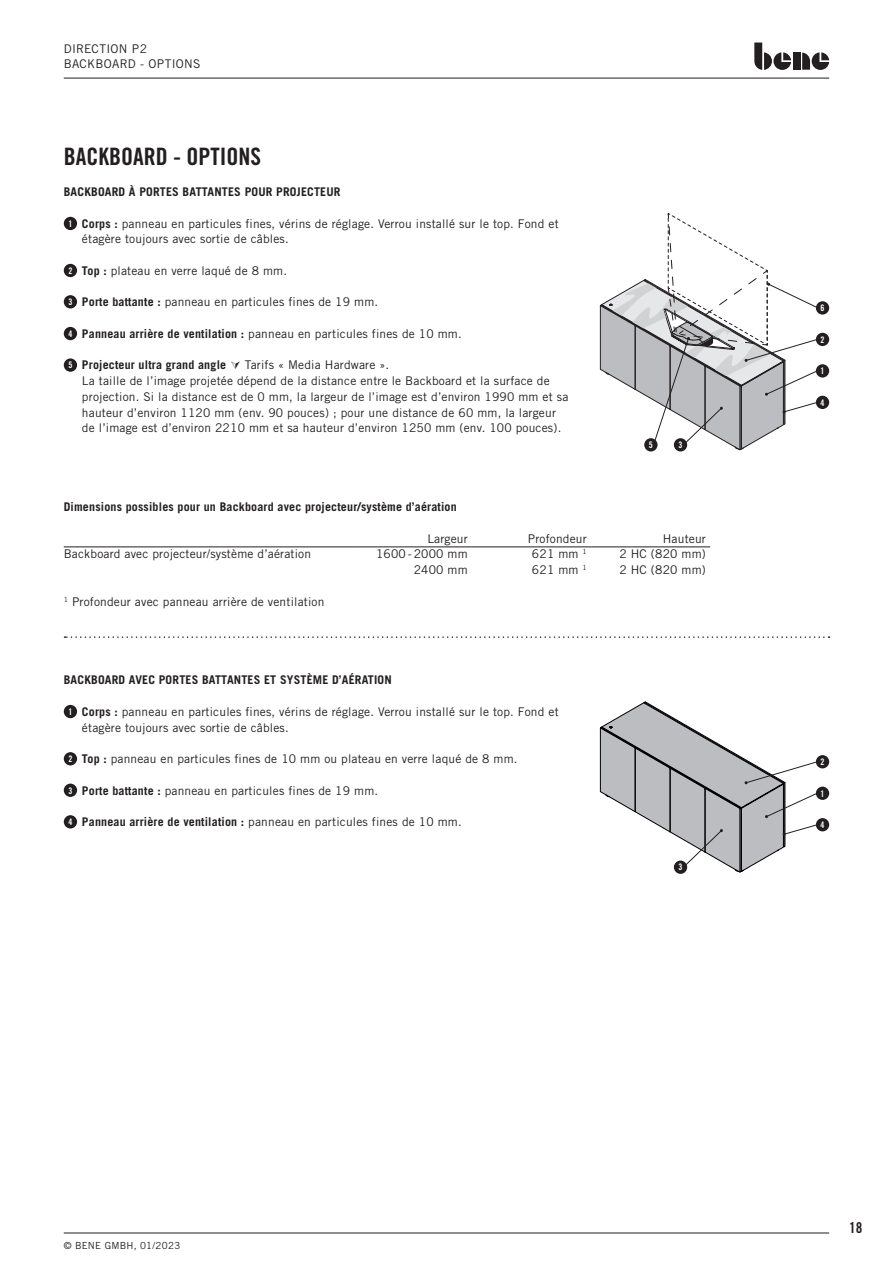
<style>
.page{position:relative;width:893px;height:1263px;background:#fff}
.page>*{position:absolute;margin:0;border:0;box-sizing:border-box;transform-origin:0 0}
.t1{font:24px "Trade Gothic LT Std Bd Cn 20";color:#231f20}
.t2{font:15px "Trade Gothic LT Std Bd Cn 20";color:#231f20}
.t3{font:12px/15.8px "Trade Gothic LT Std";letter-spacing:.015em;color:#231f20}
.t4{font:700 12px "Trade Gothic LT Std";letter-spacing:.015em;color:#231f20}
.t5{font:9.75px "Trade Gothic LT Std";letter-spacing:.025em;color:#231f20}
.t6{font:9px "Trade Gothic LT Std Bd Cn 20";color:#fff}
.s1{font-weight:700}
.s2{font-family:"Trade Gothic LT Std Bd Cn 20";font-size:9px;color:#fff}
</style>
<div class="page">
<svg style="left:754px;top:43px;width:37px;height:27px"></svg>
<div style="left:793px;top:53px;width:7px;height:17px;background:#231f20"></div>
<svg style="left:802px;top:52px;width:27px;height:18px"></svg>
<div style="left:816px;top:364px;width:13px;height:14px;background:#231f20;border-radius:50%"></div>
<div style="left:816px;top:333px;width:13px;height:13px;background:#231f20;border-radius:50%"></div>
<div style="left:816px;top:396px;width:13px;height:13px;background:#231f20;border-radius:50%"></div>
<div style="left:816px;top:301px;width:13px;height:14px;background:#231f20;border-radius:50%"></div>
<svg style="left:599px;top:213px;width:219px;height:238px"></svg>
<div style="left:816px;top:787px;width:13px;height:13px;background:#231f20;border-radius:50%"></div>
<div style="left:816px;top:755px;width:13px;height:13px;background:#231f20;border-radius:50%"></div>
<div style="left:816px;top:818px;width:13px;height:13px;background:#231f20;border-radius:50%"></div>
<svg style="left:599px;top:701px;width:219px;height:172px"></svg>
<hr style="left:64px;top:78px;width:765px;height:1px;background:#231f20">
<hr style="left:64px;top:1232px;width:765px;height:1px;background:#231f20">
<svg style="left:65px;top:636px;width:764px;height:2px"></svg>
<div style="left:64px;top:217px;width:13px;height:13px;background:#231f20;border-radius:50%"></div>
<div style="left:64px;top:295px;width:13px;height:13px;background:#231f20;border-radius:50%"></div>
<div style="left:64px;top:264px;width:13px;height:13px;background:#231f20;border-radius:50%"></div>
<div style="left:64px;top:705px;width:13px;height:13px;background:#231f20;border-radius:50%"></div>
<div style="left:64px;top:752px;width:13px;height:13px;background:#231f20;border-radius:50%"></div>
<div style="left:64px;top:784px;width:13px;height:13px;background:#231f20;border-radius:50%"></div>
<div style="left:64px;top:815px;width:13px;height:13px;background:#231f20;border-radius:50%"></div>
<hr style="left:64px;top:547px;width:289px;height:1px;background:#231f20">
<hr style="left:353px;top:547px;width:119px;height:1px;background:#231f20">
<hr style="left:472px;top:547px;width:119px;height:1px;background:#231f20">
<hr style="left:591px;top:547px;width:119px;height:1px;background:#231f20">
<div style="left:64px;top:327px;width:13px;height:13px;background:#231f20;border-radius:50%"></div>
<div style="left:64px;top:358px;width:13px;height:14px;background:#231f20;border-radius:50%"></div>
<p class="t3" style="left:64px;top:41px;width:138px;line-height:14.4px">DIRECTION P2<br>BACKBOARD - OPTIONS</p>
<h1 class="t1" style="left:64px;top:141px;width:199px">BACKBOARD - OPTIONS</h1>
<p class="t4" style="left:64px;top:184px;width:278px">BACKBOARD À PORTES BATTANTES POUR PROJECTEUR</p>
<p class="t6" style="left:68px;top:218px;width:5px">1</p>
<p class="t6" style="left:68px;top:265px;width:5px">2</p>
<p class="t6" style="left:68px;top:296px;width:5px">3</p>
<p class="t6" style="left:68px;top:328px;width:5px">4</p>
<p class="t6" style="left:68px;top:360px;width:5px">5</p>
<p class="t3" style="left:82px;top:215px;width:478px"><span class="s1">Corps :</span> panneau en particules fines, vérins de réglage. Verrou installé sur le top. Fond et étagère toujours avec sortie de câbles.</p>
<p class="t3" style="left:82px;top:263px;width:207px"><span class="s1">Top :</span> plateau en verre laqué de 8 mm.</p>
<p class="t3" style="left:82px;top:294px;width:298px"><span class="s1">Porte battante :</span> panneau en particules fines de 19 mm.</p>
<p class="t3" style="left:82px;top:326px;width:381px"><span class="s1">Panneau arrière de ventilation :</span> panneau en particules fines de 10 mm.</p>
<p class="t4" style="left:82px;top:358px;width:146px">Projecteur ultra grand angle</p>
<p class="t3" style="left:82px;top:357px;width:488px;text-indent:163px">Tarifs « Media Hardware ».<br>La taille de l’image projetée dépend de la distance entre le Backboard et la surface de projection. Si la distance est de 0 mm, la largeur de l’image est d’environ 1990 mm et sa hauteur d’environ 1120 mm (env. 90 pouces) ; pour une distance de 60 mm, la largeur de l’image est d’environ 2210 mm et sa hauteur d’environ 1250 mm (env. 100 pouces).</p>
<p class="t6" style="left:649px;top:439px;width:5px">5</p>
<p class="t6" style="left:678px;top:439px;width:5px">3</p>
<p class="t4" style="left:64px;top:499px;width:394px">Dimensions possibles pour un Backboard avec projecteur/système d’aération</p>
<p class="t3" style="left:427px;top:530px;width:42px">Largeur</p>
<p class="t3" style="left:528px;top:530px;width:60px">Profondeur</p>
<p class="t3" style="left:663px;top:530px;width:45px">Hauteur</p>
<p class="t3" style="left:64px;top:546px;width:249px">Backboard avec projecteur/système d’aération</p>
<p class="t3" style="left:376px;top:546px;width:93px">1600 - 2000 mm</p>
<p class="t3" style="left:532px;top:546px;width:56px">621 mm <sup>1</sup></p>
<p class="t3" style="left:619px;top:546px;width:88px">2 HC (820 mm)</p>
<p class="t3" style="left:414px;top:562px;width:56px">2400 mm</p>
<p class="t3" style="left:532px;top:562px;width:56px">621 mm <sup>1</sup></p>
<p class="t3" style="left:619px;top:562px;width:88px">2 HC (820 mm)</p>
<p class="t3" style="left:64px;top:593px;width:262px"><sup>1</sup> Profondeur avec panneau arrière de ventilation</p>
<p class="t4" style="left:64px;top:673px;width:329px">BACKBOARD AVEC PORTES BATTANTES ET SYSTÈME D’AÉRATION</p>
<p class="t3" style="left:82px;top:704px;width:478px;text-indent:-14px"><span class="s2">1</span> <span class="s1">Corps :</span> panneau en particules fines, vérins de réglage. Verrou installé sur le top. Fond et étagère toujours avec sortie de câbles.</p>
<p class="t3" style="left:82px;top:751px;width:437px"><span class="s1">Top :</span> panneau en particules fines de 10 mm ou plateau en verre laqué de 8 mm.</p>
<p class="t3" style="left:82px;top:782px;width:298px"><span class="s1">Porte battante :</span> panneau en particules fines de 19 mm.</p>
<p class="t3" style="left:82px;top:814px;width:381px"><span class="s1">Panneau arrière de ventilation :</span> panneau en particules fines de 10 mm.</p>
<p class="t6" style="left:68px;top:753px;width:5px">2</p>
<p class="t6" style="left:68px;top:785px;width:5px">3</p>
<p class="t6" style="left:68px;top:816px;width:5px">4</p>
<p class="t6" style="left:678px;top:862px;width:5px">3</p>
<p class="t6" style="left:820px;top:302px;width:5px">6</p>
<p class="t6" style="left:820px;top:334px;width:5px">2</p>
<p class="t6" style="left:820px;top:365px;width:5px">1</p>
<p class="t6" style="left:820px;top:397px;width:5px">4</p>
<p class="t6" style="left:820px;top:756px;width:5px">2</p>
<p class="t6" style="left:820px;top:788px;width:5px">1</p>
<p class="t6" style="left:820px;top:819px;width:5px">4</p>
<p class="t5" style="left:64px;top:1239px;width:118px">© Bene GmbH, 01/2023</p>
<p class="t2" style="left:849px;top:1218px;width:15px">18</p>
</div>
